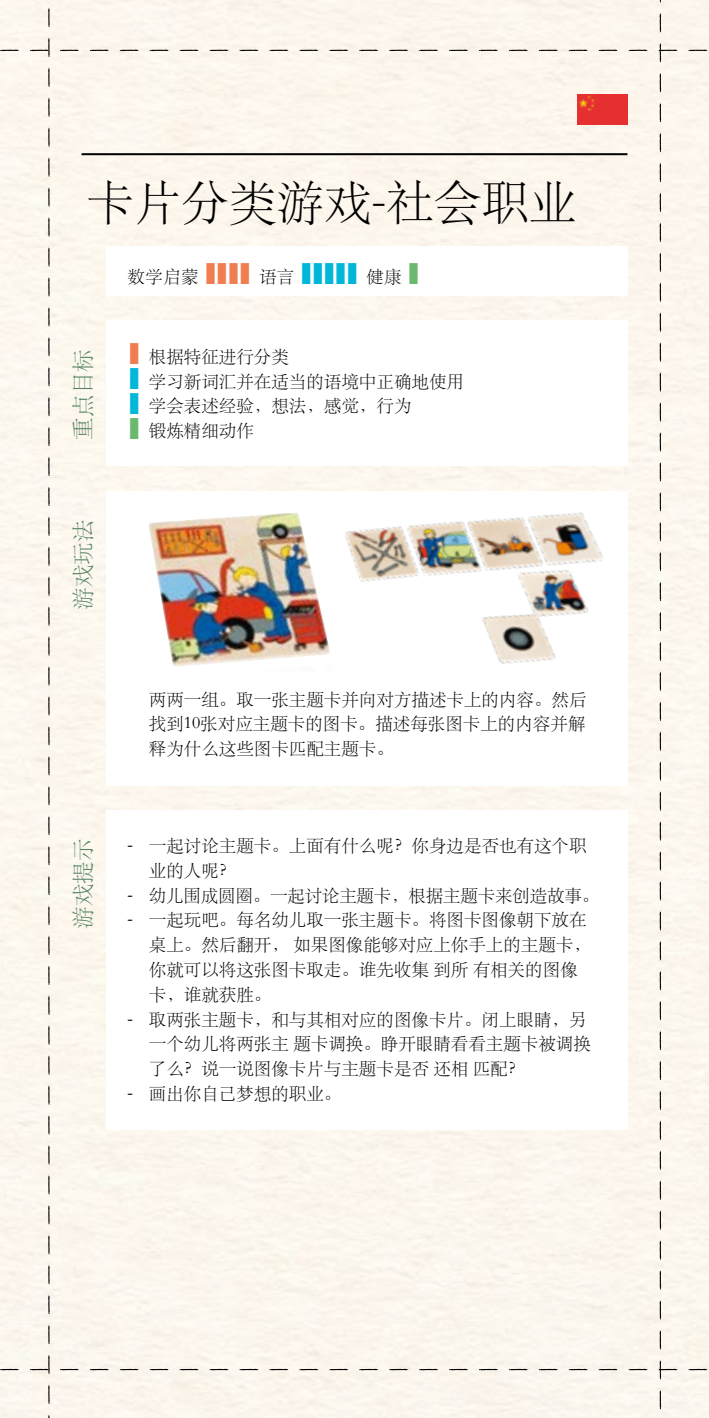
<style>
.page{position:relative;width:709px;height:1418px;background:#fff}
.page>*{position:absolute;margin:0;border:0;box-sizing:border-box;transform-origin:0 0}
.t1{font:47.5px "ST Song";color:#000}
.t2{font:900 31px/24.8px "Myriad Pro";color:#00b7da;scale:1.45 1}
.t3{font:900 31px "Myriad Pro";color:#f07e51;scale:1.45 1}
.t4{font:900 31px "Myriad Pro";color:#6bb96f;scale:1.45 1}
.t5{font:22.5px "ST Song";letter-spacing:.01em;color:#568363}
.t6{font:17.5px/24.8px "ST Song";color:#000}
.s1{font-family:"Myriad Pro";font-weight:900;font-size:31px;color:#f07e51}
.s2{font-family:"Myriad Pro";font-weight:900;font-size:31px;color:#00b7da}
.s3{font-family:"Myriad Pro";font-weight:900;font-size:31px;color:#6bb96f}
.s4{font-family:"Myriad Pro"}
</style>
<div class="page">
<div style="left:0;top:0;width:709px;height:1417px;background:#fcf6ed"></div>
<img style="left:577px;top:95px;width:50px;height:29px">
<div style="left:106px;top:321px;width:521px;height:145px;background:#fff"></div>
<div style="left:106px;top:491px;width:521px;height:294px;background:#fff"></div>
<div style="left:106px;top:246px;width:521px;height:50px;background:#fff"></div>
<hr style="left:81px;top:153px;width:546px;height:2px;background:#000">
<div style="left:106px;top:810px;width:521px;height:319px;background:#fff"></div>
<img style="left:148px;top:512px;width:182px;height:155px">
<img style="left:345px;top:512px;width:258px;height:152px">
<h1 class="t1" style="left:86px;top:172px;width:491px">卡片分类游戏-社会职业</h1>
<p class="t5" style="left:69px;top:440px;width:92px;rotate:-90deg">重点目标</p>
<p class="t5" style="left:69px;top:610px;width:92px;rotate:-90deg">游戏玩法</p>
<p class="t5" style="left:69px;top:929px;width:92px;rotate:-90deg">游戏提示</p>
<p class="t6" style="left:128px;top:263px;width:294px">数学启蒙 <span class="s1">IIII</span> 语言 <span class="s2">IIIII</span> 健康 <span class="s3">I</span></p>
<h2 class="t3" style="left:128px;top:333px;width:11px">I</h2>
<h2 class="t2" style="left:128px;top:365px;width:11px">I<br>I</h2>
<h2 class="t4" style="left:128px;top:407px;width:11px">I</h2>
<p class="t6" style="left:149px;top:343px;width:317px">根据特征进行分类<br>学习新词汇并在适当的语境中正确地使用学会表述经验，想法，感觉，行为<br>锻炼精细动作</p>
<p class="t6" style="left:149px;top:685px;width:439px;text-align:justify">两两一组。取一张主题卡并向对方描述卡上的内容。然后找到10张对应主题卡的图卡。描述每张图卡上的内容并解释为什么这些图卡匹配主题卡。</p>
<p class="t6" style="left:149px;top:832px;width:439px;text-indent:-21px"><span class="s4">-</span> 一起讨论主题卡。上面有什么呢？你身边是否也有这个职业的人呢？</p>
<p class="t6" style="left:128px;top:881px;width:473px"><span class="s4">-</span> 幼儿围成圆圈。一起讨论主题卡，根据主题卡来创造故事。</p>
<p class="t6" style="left:149px;top:906px;width:443px;text-indent:-21px"><span class="s4">-</span> 一起玩吧。每名幼儿取一张主题卡。将图卡图像朝下放在桌上。然后翻开， 如果图像能够对应上你手上的主题卡，你就可以将这张图卡取走。谁先收集 到所 有相关的图像卡，谁就获胜。</p>
<p class="t6" style="left:149px;top:1005px;width:443px;text-indent:-21px"><span class="s4">-</span> 取两张主题卡，和与其相对应的图像卡片。闭上眼睛，另一个幼儿将两张主 题卡调换。睁开眼睛看看主题卡被调换了么？说一说图像卡片与主题卡是否 还相 匹配？</p>
<p class="t6" style="left:128px;top:1080px;width:215px"><span class="s4">-</span> 画出你自己梦想的职业。</p>
</div>
